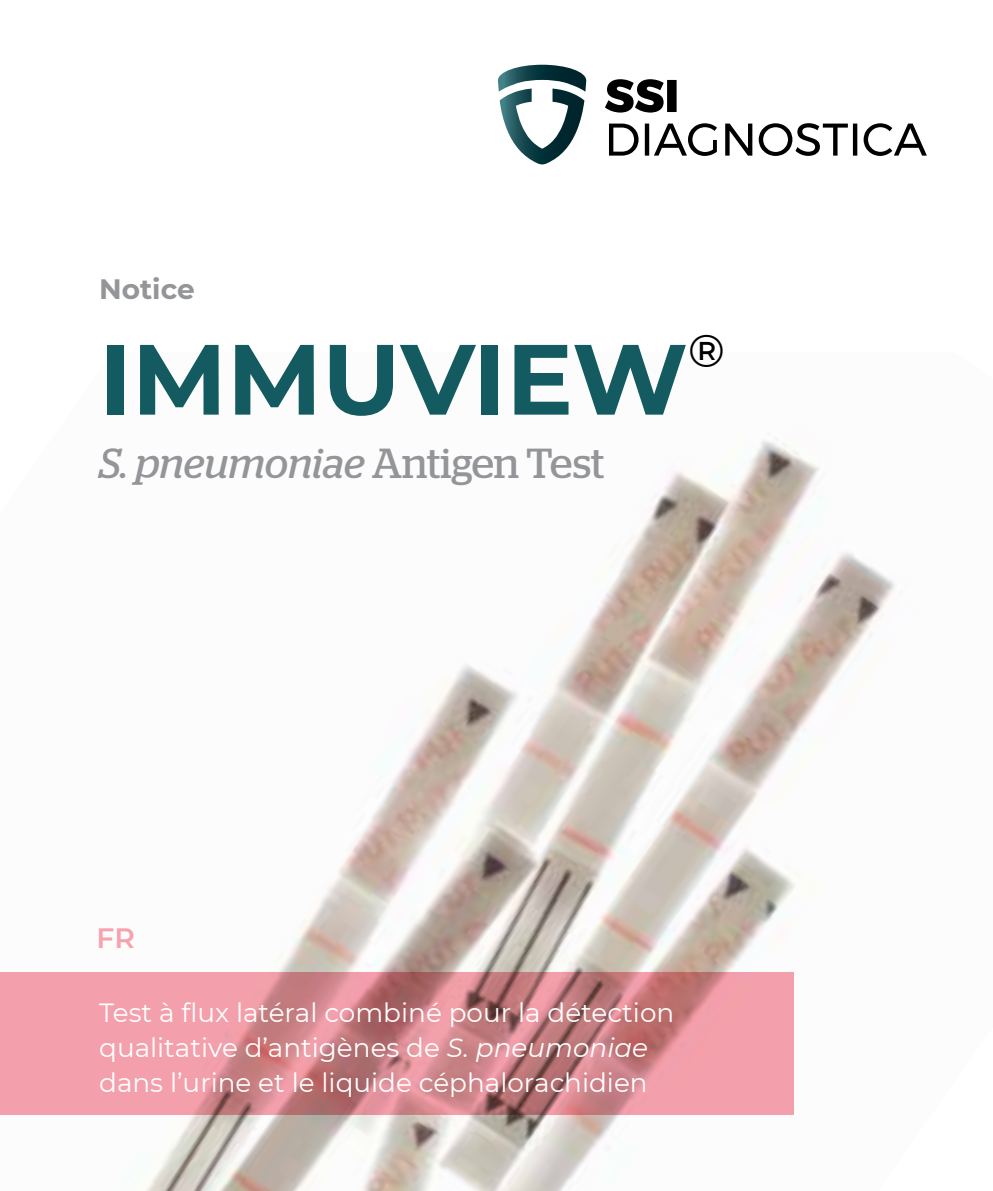
<style>
.page{position:relative;width:993px;height:1191px;background:#fff}
.page>*{position:absolute;margin:0;border:0;box-sizing:border-box;transform-origin:0 0}
.t1{font:700 99.75px "Montserrat";color:#135b60}
.t2{font:500 45.85px "Montserrat";color:#000}
.t3{font:italic 42px "Stag";color:#939598}
.t4{font:700 28px "Montserrat";color:#939598}
.t5{font:600 28px "Montserrat";color:#f6a2af}
.t6{font:26.25px/35px "Montserrat";color:#fff}
.s1{font-style:normal}
.s2{font-style:italic}
</style>
<div class="page">
<img style="left:145px;top:438px;width:750px;height:753px">
<svg style="left:497px;top:65px;width:89px;height:99px"></svg>
<svg style="left:609px;top:123px;width:317px;height:33px"></svg>
<svg style="left:605px;top:79px;width:71px;height:34px"></svg>
<svg style="left:0;top:972px;width:793px;height:143px;fill:#ef9ca6"></svg>
<p class="t4" style="left:99px;top:269px;width:97px">Notice</p>
<h1 class="t1" style="left:99px;top:307px;width:590px">IMMUVIEW</h1>
<h2 class="t2" style="left:687px;top:319px;width:38px">®</h2>
<h3 class="t3" style="left:99px;top:438px;width:506px">S. pneumoniae <span class="s1">Antigen Test</span></h3>
<p class="t5" style="left:97px;top:918px;width:40px">FR</p>
<p class="t6" style="left:99px;top:993px;width:576px">Test à flux latéral combiné pour la détection qualitative d’antigènes de <span class="s2">S. pneumoniae </span>dans l’urine et le liquide céphalorachidien</p>
</div>
